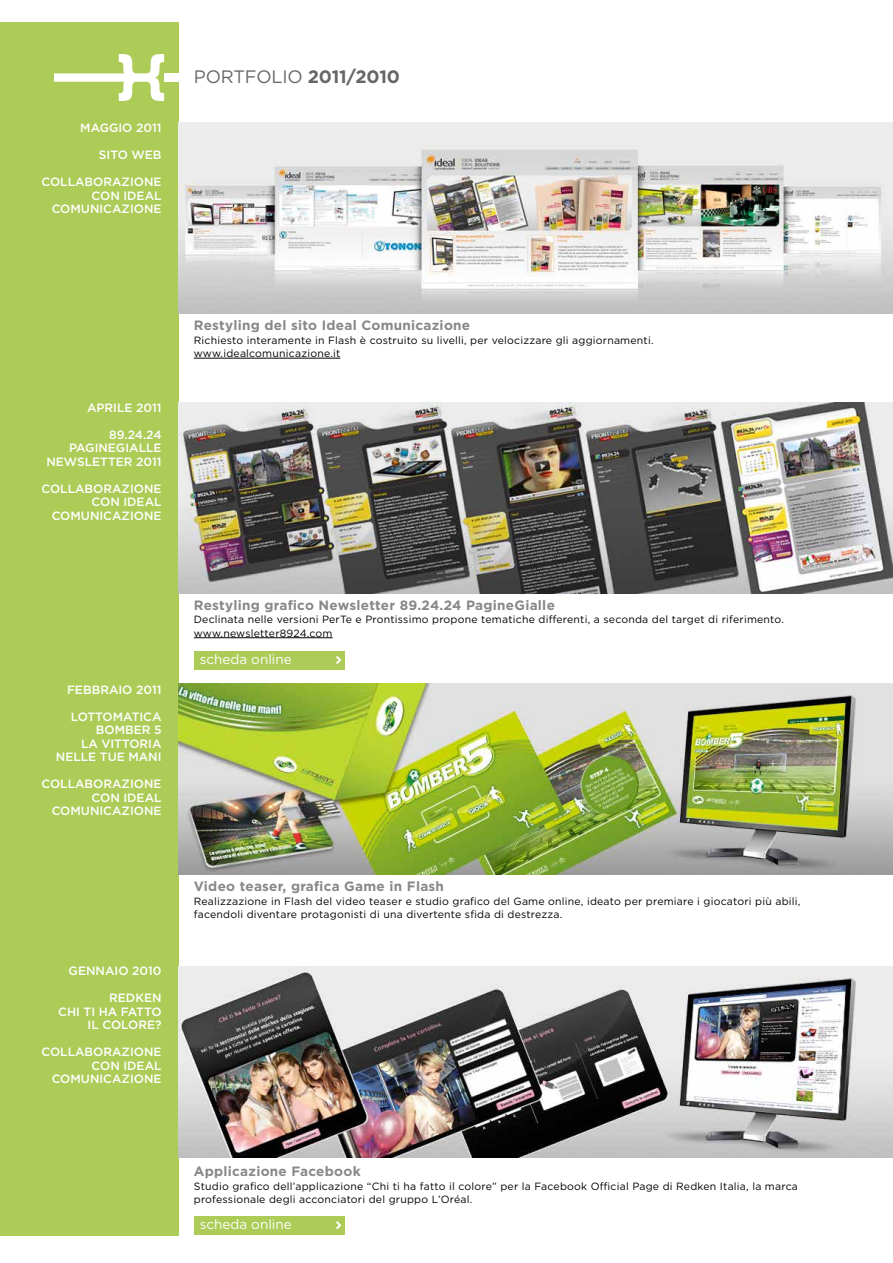
<style>
.page{position:relative;width:893px;height:1263px;background:#fff}
.page>*{position:absolute;margin:0;border:0;box-sizing:border-box;transform-origin:0 0}
.t1{font:18px "Gotham";letter-spacing:-.01em;color:#666}
.t2{font:700 13.5px "Gotham";letter-spacing:.02em;color:#87888a}
.t3{font:13.5px "Gotham";color:#fff}
.t4{font:500 12px/13.5px "Gotham";color:#fff;text-align:right}
.t5{font:10.5px/13.5px "Gotham";letter-spacing:.02em;color:#000}
.s1{font-weight:700}
</style>
<div class="page">
<div style="left:0;top:23px;width:179px;height:1213px;background:#adcb57"></div>
<div style="left:164px;top:73px;width:15px;height:9px;background:#fff"></div>
<svg style="left:54px;top:54px;width:110px;height:47px"></svg>
<hr style="left:194px;top:358px;width:146px;height:1px;background:#000">
<img style="left:179px;top:123px;width:714px;height:190px">
<hr style="left:194px;top:637px;width:139px;height:1px;background:#000">
<img style="left:179px;top:684px;width:714px;height:191px">
<img style="left:179px;top:966px;width:714px;height:191px">
<img style="left:179px;top:403px;width:714px;height:191px">
<div style="left:195px;top:651px;width:150px;height:18px;background:#adcb57"></div>
<svg style="left:336px;top:656px;width:5px;height:8px"></svg>
<div style="left:195px;top:1216px;width:150px;height:19px;background:#adcb57"></div>
<svg style="left:336px;top:1221px;width:5px;height:8px"></svg>
<p class="t4" style="left:80px;top:121px;width:83px">MAGGIO 2011</p>
<p class="t4" style="left:99px;top:148px;width:64px">SITO WEB</p>
<p class="t4" style="left:41px;top:175px;width:122px">COLLABORAZIONE<br>CON IDEAL<br>COMUNICAZIONE</p>
<h1 class="t1" style="left:194px;top:65px;width:208px">PORTFOLIO <span class="s1">2011/2010</span></h1>
<p class="t4" style="left:87px;top:401px;width:76px">APRILE 2011</p>
<p class="t4" style="left:46px;top:428px;width:117px">89.24.24<br>PAGINEGIALLE<br>NEWSLETTER 2011</p>
<p class="t4" style="left:41px;top:482px;width:122px">COLLABORAZIONE<br>CON IDEAL<br>COMUNICAZIONE</p>
<p class="t4" style="left:67px;top:682px;width:96px">FEBBRAIO 2011</p>
<p class="t4" style="left:56px;top:709px;width:107px">LOTTOMATICA<br>BOMBER 5<br>LA VITTORIA<br>NELLE TUE MANI</p>
<p class="t4" style="left:41px;top:777px;width:122px">COLLABORAZIONE<br>CON IDEAL<br>COMUNICAZIONE</p>
<p class="t4" style="left:69px;top:964px;width:94px">GENNAIO 2010</p>
<p class="t4" style="left:58px;top:991px;width:105px">REDKEN<br>CHI TI HA FATTO<br>IL COLORE?</p>
<p class="t4" style="left:41px;top:1045px;width:122px">COLLABORAZIONE<br>CON IDEAL<br>COMUNICAZIONE</p>
<p class="t2" style="left:194px;top:316px;width:278px">Restyling del sito Ideal Comunicazione</p>
<p class="t5" style="left:194px;top:333px;width:461px">Richiesto interamente in Flash è costruito su livelli, per velocizzare gli aggiornamenti. www.idealcomunicazione.it</p>
<p class="t2" style="left:194px;top:596px;width:363px">Restyling grafico Newsletter 89.24.24 PagineGialle</p>
<p class="t5" style="left:194px;top:612px;width:592px">Declinata nelle versioni PerTe e Prontissimo propone tematiche differenti, a seconda del target di riferimento. www.newsletter8924.com</p>
<p class="t3" style="left:200px;top:651px;width:94px">scheda online</p>
<p class="t2" style="left:194px;top:878px;width:252px">Video teaser, grafica Game in Flash</p>
<p class="t5" style="left:194px;top:894px;width:608px">Realizzazione in Flash del video teaser e studio grafico del Game online, ideato per premiare i giocatori più abili, facendoli diventare protagonisti di una divertente sfida di destrezza.</p>
<p class="t2" style="left:194px;top:1162px;width:168px">Applicazione Facebook</p>
<p class="t5" style="left:194px;top:1179px;width:606px">Studio grafico dell’applicazione “Chi ti ha fatto il colore” per la Facebook Official Page di Redken Italia, la marca professionale degli acconciatori del gruppo L’Oréal.</p>
<p class="t3" style="left:200px;top:1216px;width:94px">scheda online</p>
</div>
